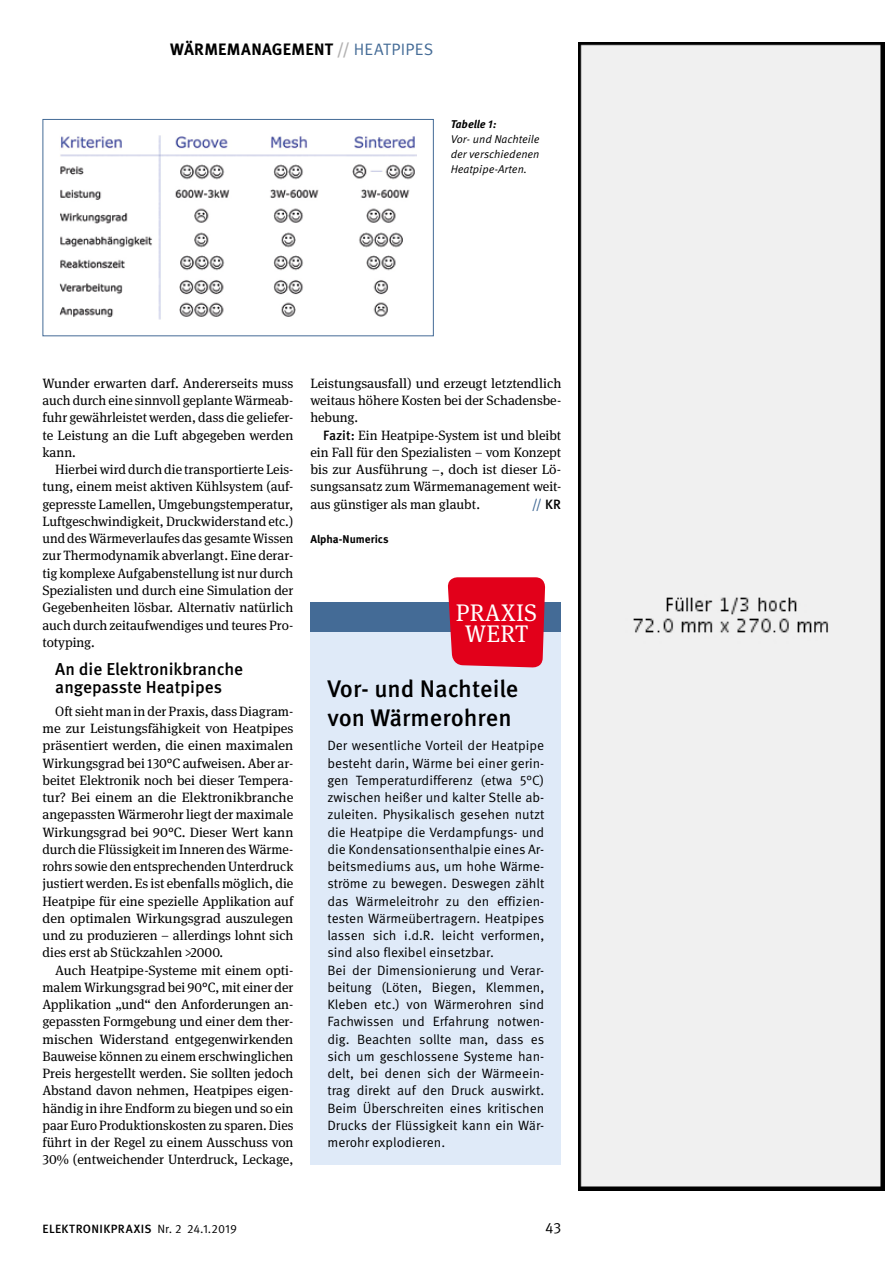
<style>
.page{position:relative;width:893px;height:1263px;background:#fff}
.page>*{position:absolute;margin:0;border:0;box-sizing:border-box;transform-origin:0 0}
.t1{font:500 24px/28.5px "Meta Pro";color:#000}
.t2{font:24px/21px "Meta Serif Pro";letter-spacing:.01em;color:#fff;text-align:center}
.t3{font:500 17.25px/18px "Meta Pro";color:#000}
.t4{font:700 16.5px "Meta Pro";letter-spacing:.02em;color:#000}
.t5{font:15px "Meta Pro";color:#000}
.t6{font:13.5px/17.2px "Meta Serif Pro";color:#000;text-align:justify}
.t7{font:13.5px/17.2px "Meta Pro";color:#000}
.t8{font:500 13.5px "Meta Pro";color:#446b96}
.t9{font:500 12px "Meta Pro";letter-spacing:.03em;color:#000}
.t10{font:italic 11.25px/15px "Meta Pro";color:#000;text-align:justify}
.t11{font:700 11.25px "Meta Pro";color:#000}
.t12{font:italic 700 11.25px "Meta Pro";letter-spacing:-.005em;color:#000}
.s1{color:#b3b2b2}
.s2{font-weight:400;color:#446b96}
.s3{font-family:"Meta Pro";font-weight:500}
.s4{color:#000}
.s5{font-weight:400}
</style>
<div class="page">
<div style="left:43px;top:119px;width:391px;height:217px;border:1px solid #446b96"></div>
<img style="left:60px;top:135px;width:357px;height:184px">
<div style="left:310px;top:602px;width:251px;height:30px;background:#446b96"></div>
<div style="left:310px;top:632px;width:251px;height:532px;background:#dfeaf8"></div>
<svg style="left:448px;top:577px;width:97px;height:90px;background:#e00b24"></svg>
<div style="left:578px;top:43px;width:306px;height:1147px;background:#f0f0f0"></div>
<p class="t4" style="left:170px;top:39px;width:265px">WÄRMEMANAGEMENT <span class="s1">//</span> <span class="s2">HEATPIPES</span></p>
<p class="t12" style="left:451px;top:117px;width:47px">Tabelle 1:</p>
<p class="t10" style="left:451px;top:131px;width:90px">Vor- und Nachteile der verschiedenen Heatpipe-Arten.</p>
<p class="t6" style="left:43px;top:374px;width:252px">Wunder erwarten darf. Andererseits muss auch durch eine sinnvoll geplante Wärmeab&shy;fuhr gewährleistet werden, dass die geliefer&shy;te Leistung an die Luft abgegeben werden kann.</p>
<p class="t6" style="left:43px;top:460px;width:252px;text-indent:13px">Hierbei wird durch die transportierte Leis&shy;tung, einem meist aktiven Kühlsystem (auf&shy;gepresste Lamellen, Umgebungstemperatur, Luftgeschwindigkeit, Druckwiderstand etc.) und des Wärmeverlaufes das gesamte Wissen zur Thermodynamik abverlangt. Eine derar&shy;tig komplexe Aufgabenstellung ist nur durch Spezialisten und durch eine Simulation der Gegebenheiten lösbar. Alternativ natürlich auch durch zeitaufwendiges und teures Pro&shy;totyping.</p>
<p class="t3" style="left:55px;top:661px;width:190px">An die Elektronikbranche angepasste Heatpipes</p>
<p class="t6" style="left:43px;top:702px;width:252px;text-indent:13px">Oft sieht man in der Praxis, dass Diagram&shy;me zur Leistungsfähigkeit von Heatpipes präsentiert werden, die einen maximalen Wirkungsgrad bei 130°C aufweisen. Aber ar&shy;beitet Elektronik noch bei dieser Tempera&shy;tur? Bei einem an die Elektronikbranche angepassten Wärmerohr liegt der maximale Wirkungsgrad bei 90°C. Dieser Wert kann durch die Flüssigkeit im Inneren des Wärme&shy;rohrs sowie den entsprechenden Unterdruck justiert werden. Es ist ebenfalls möglich, die Heatpipe für eine spezielle Applikation auf den optimalen Wirkungsgrad auszulegen und zu produzieren – allerdings lohnt sich dies erst ab Stückzahlen &gt;2000.</p>
<p class="t6" style="left:43px;top:960px;width:252px;text-indent:13px">Auch Heatpipe-Systeme mit einem opti&shy;malem Wirkungsgrad bei 90°C, mit einer der Applikation „und“ den Anforderungen an&shy;gepassten Formgebung und einer dem ther&shy;mischen Widerstand entgegenwirkenden Bauweise können zu einem erschwinglichen Preis hergestellt werden. Sie sollten jedoch Abstand davon nehmen, Heatpipes eigen&shy;händig in ihre Endform zu biegen und so ein paar Euro Produktionskosten zu sparen. Dies führt in der Regel zu einem Ausschuss von 30% (entweichender Unterdruck, Leckage,</p>
<p class="t6" style="left:310px;top:374px;width:252px">Leistungsausfall) und erzeugt letztendlich weitaus höhere Kosten bei der Schadensbe&shy;hebung.</p>
<p class="t6" style="left:310px;top:426px;width:252px;text-indent:13px"><span class="s3">Fazit:</span> Ein Heatpipe-System ist und bleibt ein Fall für den Spezialisten – vom Konzept bis zur Ausführung –, doch ist dieser Lö&shy;sungsansatz zum Wärmemanagement weit&shy;aus günstiger als man glaubt.</p>
<p class="t8" style="left:532px;top:495px;width:31px">// <span class="s4">KR</span></p>
<p class="t11" style="left:310px;top:532px;width:80px">Alpha-Numerics</p>
<h1 class="t2" style="left:456px;top:601px;width:83px">PRAXIS<br>WERT</h1>
<h1 class="t1" style="left:327px;top:675px;width:193px">Vor- und Nachteile von Wärmerohren</h1>
<p class="t7" style="left:327px;top:737px;width:218px">Der wesentliche Vorteil der Heatpipe besteht darin, Wärme bei einer gerin&shy;gen Temperaturdifferenz (etwa 5°C) zwischen heißer und kalter Stelle ab&shy;zuleiten. Physikalisch gesehen nutzt die Heatpipe die Verdampfungs- und die Kondensationsenthalpie eines Ar&shy;beitsmediums aus, um hohe Wärme&shy;ströme zu bewegen. Deswegen zählt das Wärmeleitrohr zu den effizien&shy;testen Wärmeübertragern. Heatpipes lassen sich i.d.R. leicht verformen, sind also flexibel einsetzbar.<br>Bei der Dimensionierung und Verar&shy;beitung (Löten, Biegen, Klemmen, Kleben etc.) von Wärmerohren sind Fachwissen und Erfahrung notwen&shy;dig. Beachten sollte man, dass es sich um geschlossene Systeme han&shy;delt, bei denen sich der Wärmeein&shy;trag direkt auf den Druck auswirkt.<br>Beim Überschreiten eines kritischen Drucks der Flüssigkeit kann ein Wär&shy;merohr explodieren.</p>
<p class="t9" style="left:43px;top:1221px;width:196px">ELEKTRONIKPRAXIS <span class="s5">Nr. 2 24.1.2019</span></p>
<p class="t5" style="left:545px;top:1218px;width:18px">43</p>
</div>
